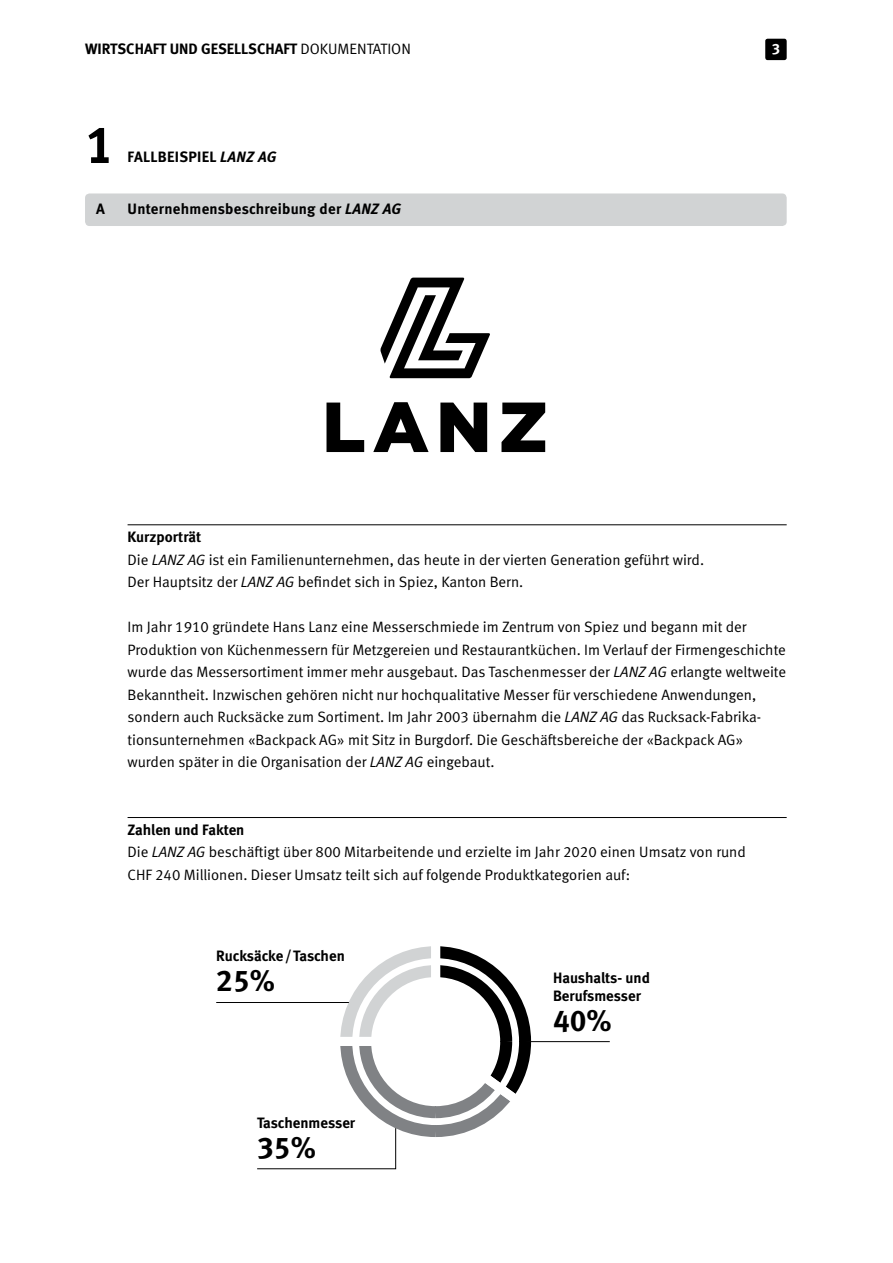
<style>
.page{position:relative;width:893px;height:1263px;background:#fff}
.page>*{position:absolute;margin:0;border:0;box-sizing:border-box;transform-origin:0 0}
.Titel_03{font:52.5px "Meta Bold LF";color:#000}
.Grundtext{font:30px "Meta Bold LF";color:#000}
.Grundtext-2{font:15px/22.5px "Meta Normal LF";color:#000}
.Titel_03-2{font:15px "Meta Bold LF";letter-spacing:.01em;color:#000}
.Grundtext-3{font:15px/18px "Meta Bold LF";letter-spacing:-.005em;color:#000}
.t1{font:15px "Meta Bold LF";color:#fff}
.s1{font-family:"Meta Normal LF"}
.s2{font-style:italic}
.s3{font-family:"Meta Bold LF"}
</style>
<div class="page">
<div style="left:765px;top:39px;width:22px;height:21px;background:#000;border-radius:2px"></div>
<div style="left:85px;top:193px;width:702px;height:33px;background:#d1d3d4;border-radius:4px"></div>
<hr style="left:128px;top:524px;width:659px;height:1px;background:#000">
<hr style="left:128px;top:817px;width:659px;height:1px;background:#000">
<svg style="left:380px;top:278px;width:110px;height:100px"></svg>
<svg style="left:326px;top:402px;width:219px;height:50px"></svg>
<hr style="left:216px;top:1002px;width:133px;height:1px;background:#000">
<hr style="left:523px;top:1041px;width:87px;height:1px;background:#000">
<svg style="left:257px;top:946px;width:280px;height:223px"></svg>
<p class="Titel_03-2" style="left:85px;top:40px;width:327px">WIRTSCHAFT UND GESELLSCHAFT <span class="s1">DOKUMENTATION</span></p>
<p class="Titel_03" style="left:85px;top:114px;width:31px">1</p>
<p class="Titel_03-2" style="left:128px;top:148px;width:150px">FALLBEISPIEL <span class="s2">LANZ AG</span></p>
<p class="Titel_03-2" style="left:96px;top:200px;width:10px">A</p>
<p class="Titel_03-2" style="left:128px;top:200px;width:275px">Unternehmensbeschreibung der <span class="s2">LANZ AG</span></p>
<p class="t1" style="left:772px;top:40px;width:10px">3</p>
<p class="Grundtext-2" style="left:128px;top:525px;width:578px"><span class="s3">Kurzporträt<br></span>Die <span class="s2">LANZ AG</span> ist ein Familienunternehmen, das heute in der vierten Generation geführt wird.<br>Der Hauptsitz der <span class="s2">LANZ AG</span> befindet sich in Spiez, Kanton Bern.</p>
<p class="Grundtext-2" style="left:128px;top:615px;width:660px">Im Jahr 1910 gründete Hans Lanz eine Messerschmiede im Zentrum von Spiez und begann mit der Produktion von Küchenmessern für Metzgereien und Restaurantküchen. Im Verlauf der Firmengeschichte wurde das Messersortiment immer mehr ausgebaut. Das Taschenmesser der <span class="s2">LANZ AG</span> erlangte weltweite Bekanntheit. Inzwischen gehören nicht nur hochqualitative Messer für verschiedene Anwendungen, sondern auch Rucksäcke zum Sortiment. Im Jahr 2003 übernahm die <span class="s2">LANZ AG</span> das Rucksack-Fabrika&shy;tionsunternehmen «Backpack AG» mit Sitz in Burgdorf. Die Geschäftsbereiche der «Backpack AG» wurden später in die Organisation der <span class="s2">LANZ AG</span> eingebaut.</p>
<p class="Grundtext-2" style="left:128px;top:818px;width:620px"><span class="s3">Zahlen und Fakten<br></span>Die <span class="s2">LANZ AG</span> beschäftigt über 800 Mitarbeitende und erzielte im Jahr 2020 einen Umsatz von rund<br>CHF 240 Millionen. Dieser Umsatz teilt sich auf folgende Produktkategorien auf:</p>
<p class="Grundtext-3" style="left:216px;top:947px;width:130px">Rucksäcke/Taschen</p>
<p class="Grundtext" style="left:216px;top:963px;width:60px">25%</p>
<p class="Grundtext-3" style="left:257px;top:1113px;width:99px">Taschenmesser</p>
<p class="Grundtext" style="left:257px;top:1129px;width:60px">35%</p>
<p class="Grundtext-3" style="left:553px;top:968px;width:98px">Haushalts- und<br>Berufsmesser</p>
<p class="Grundtext" style="left:553px;top:1003px;width:60px">40%</p>
</div>
